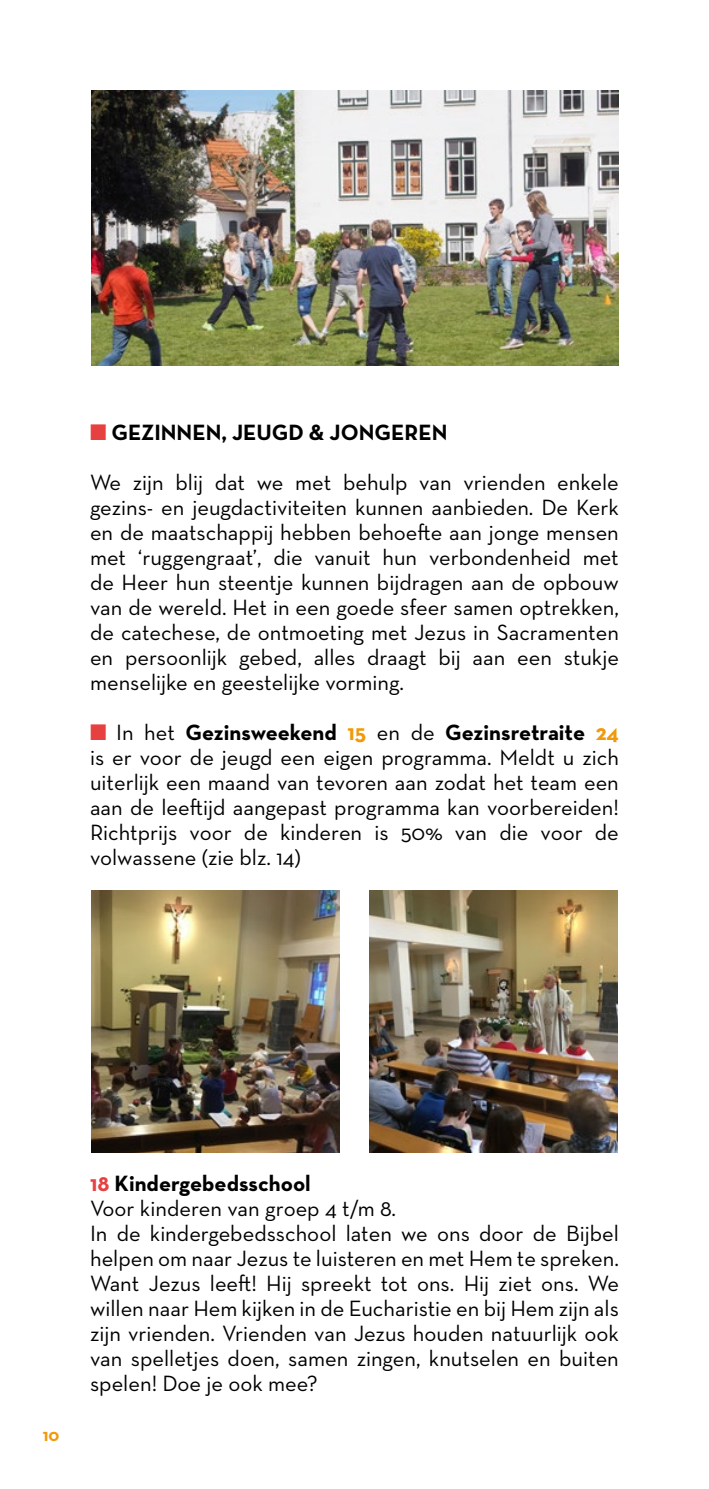
<style>
.page{position:relative;width:709px;height:1489px;background:#fff}
.page>*{position:absolute;margin:0;border:0;box-sizing:border-box;transform-origin:0 0}
.t1{font:22.5px/25px "Neutraface Text";color:#000;text-align:justify}
.t2{font:700 22.5px "Neutraface Text";color:#000}
.t3{font:700 17.5px "Neutraface Text";color:#f09a0a}
.s1{color:#e64140}
.s2{font-weight:700}
.s3{font-weight:700;color:#f09a0a}
.s4{font-weight:700;color:#e64140}
</style>
<div class="page">
<img style="left:91px;top:90px;width:528px;height:275px">
<img style="left:91px;top:890px;width:248px;height:262px">
<img style="left:369px;top:890px;width:248px;height:262px">
<p class="t2" style="left:90px;top:418px;width:359px"><span class="s1">■</span> GEZINNEN, JEUGD &amp; JONGEREN</p>
<p class="t1" style="left:90px;top:470px;width:530px">We zijn blij dat we met behulp van vrienden enkele gezins- en jeugdactiviteiten kunnen aanbieden. De Kerk en de maatschappij hebben behoefte aan jonge mensen met ‘ruggengraat’, die vanuit hun verbondenheid met de Heer hun steentje kunnen bijdragen aan de opbouw van de wereld. Het in een goede sfeer samen optrekken, de catechese, de ontmoeting met Jezus in Sacramenten en persoonlijk gebed, alles draagt bij aan een stukje menselijke en geestelijke vorming.</p>
<p class="t1" style="left:90px;top:720px;width:530px"><span class="s1">■</span> In het <span class="s2">Gezinsweekend</span> <span class="s3">15</span> en de <span class="s2">Gezinsretraite</span> <span class="s3">24 </span>is er voor de jeugd een eigen programma. Meldt u zich uiterlijk een maand van tevoren aan zodat het team een aan de leeftijd aangepast programma kan voorbereiden!<br>Richtprijs voor de kinderen is 50% van die voor de volwassene (zie blz. 14)</p>
<p class="t3" style="left:43px;top:1423px;width:18px">10</p>
<p class="t1" style="left:90px;top:1170px;width:530px;text-align:left"><span class="s4">18</span> <span class="s2">Kindergebedsschool<br></span>Voor kinderen van groep 4 t/m 8.<br>In de kindergebedsschool laten we ons door de Bijbel helpen om naar Jezus te luisteren en met Hem te spreken.<br>Want Jezus leeft! Hij spreekt tot ons. Hij ziet ons. We willen naar Hem kijken in de Eucharistie en bij Hem zijn als zijn vrienden. Vrienden van Jezus houden natuurlijk ook van spelletjes doen, samen zingen, knutselen en buiten spelen! Doe je ook mee?</p>
</div>
